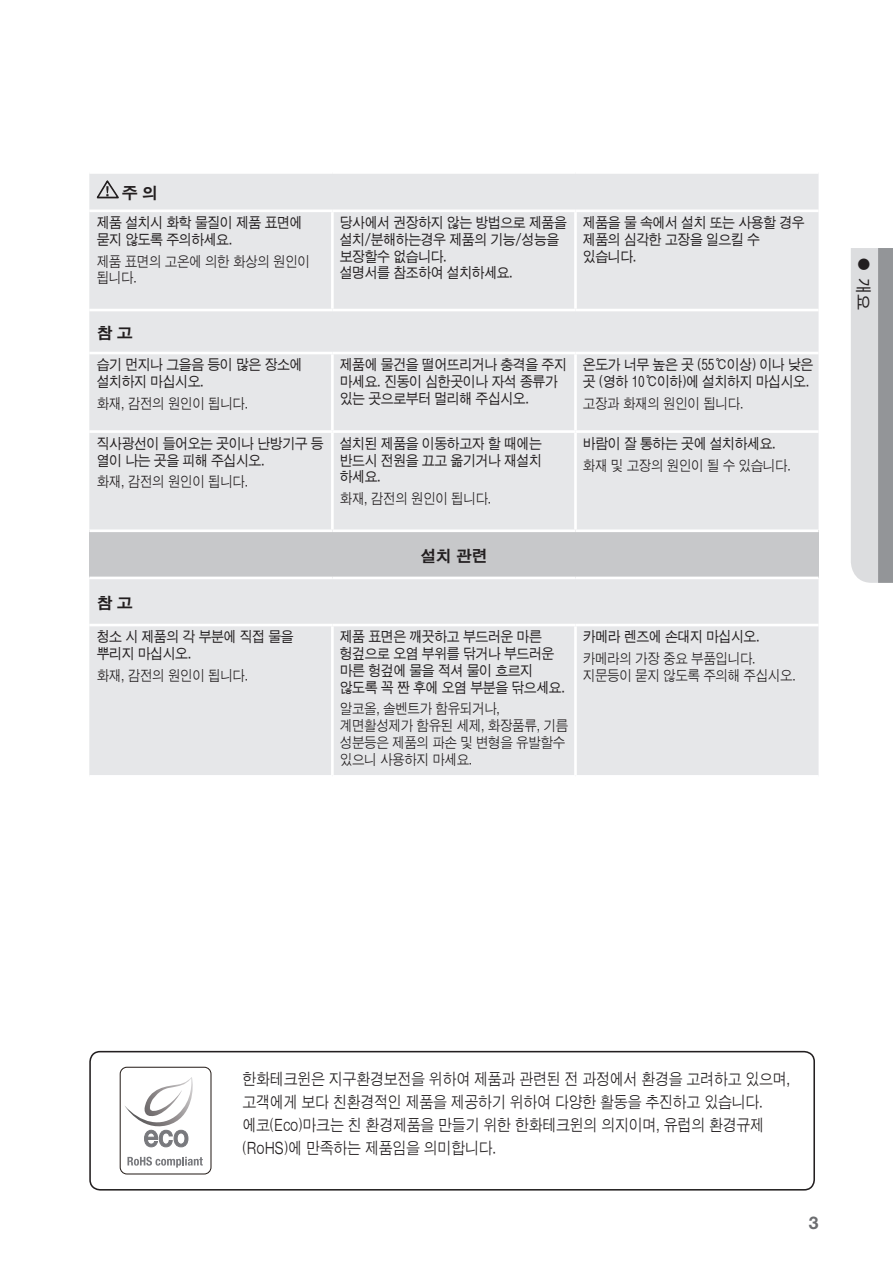
<style>
.page{position:relative;width:893px;height:1265px;background:#fff}
.page>*{position:absolute;margin:0;border:0;box-sizing:border-box;transform-origin:0 0}
.t1{font:700 17.5px "Helvetica Neue cp";color:#6c6d70}
.t2{font:15.75px/22.8px "D Xgo Std 20";color:#231f20;scale:.87 1}
.t3{font:15.75px "D Xgo Std 60";color:#231f20}
.t4{font:15.75px "D Xgo Std 30";color:#231f20}
.t5{font:14px/16.8px "D Xgo Std 30";letter-spacing:-.01em;color:#231f20;scale:.9 1}
.t6{font:14px/16.8px "D Xgo Std 20";letter-spacing:-.01em;color:#231f20;scale:.88 1}
</style>
<div class="page">
<svg style="left:851px;top:248px;width:42px;height:335px;background:#c2c4c6"></svg>
<div style="left:89px;top:174px;width:730px;height:601px;background:#e6e7e9"></div>
<div style="left:89px;top:531px;width:730px;height:47px;background:#c7c8ca"></div>
<hr style="left:331px;top:212px;width:3px;height:97px;background:#fff">
<hr style="left:574px;top:212px;width:3px;height:97px;background:#fff">
<hr style="left:331px;top:354px;width:3px;height:76px;background:#fff">
<hr style="left:574px;top:354px;width:3px;height:76px;background:#fff">
<hr style="left:331px;top:433px;width:3px;height:96px;background:#fff">
<hr style="left:574px;top:433px;width:3px;height:96px;background:#fff">
<hr style="left:331px;top:626px;width:3px;height:149px;background:#fff">
<hr style="left:574px;top:626px;width:3px;height:149px;background:#fff">
<hr style="left:89px;top:210px;width:243px;height:2px;background:#fff">
<hr style="left:332px;top:210px;width:243px;height:2px;background:#fff">
<hr style="left:575px;top:210px;width:244px;height:2px;background:#fff">
<hr style="left:89px;top:309px;width:243px;height:2px;background:#fff">
<hr style="left:332px;top:309px;width:243px;height:2px;background:#fff">
<hr style="left:575px;top:309px;width:244px;height:2px;background:#fff">
<hr style="left:89px;top:352px;width:243px;height:2px;background:#fff">
<hr style="left:332px;top:352px;width:243px;height:2px;background:#fff">
<hr style="left:575px;top:352px;width:244px;height:2px;background:#fff">
<hr style="left:89px;top:430px;width:243px;height:3px;background:#fff">
<hr style="left:332px;top:430px;width:243px;height:3px;background:#fff">
<hr style="left:575px;top:430px;width:244px;height:3px;background:#fff">
<hr style="left:89px;top:529px;width:243px;height:3px;background:#fff">
<hr style="left:332px;top:529px;width:243px;height:3px;background:#fff">
<hr style="left:575px;top:529px;width:244px;height:3px;background:#fff">
<hr style="left:89px;top:577px;width:243px;height:2px;background:#fff">
<hr style="left:332px;top:577px;width:243px;height:2px;background:#fff">
<hr style="left:575px;top:577px;width:244px;height:2px;background:#fff">
<hr style="left:89px;top:624px;width:243px;height:2px;background:#fff">
<hr style="left:332px;top:624px;width:243px;height:2px;background:#fff">
<hr style="left:575px;top:624px;width:244px;height:2px;background:#fff">
<svg style="left:95px;top:179px;width:26px;height:20px"></svg>
<div style="left:89px;top:1051px;width:726px;height:140px;border:2px solid #231f20;border-radius:10px"></div>
<div style="left:120px;top:1067px;width:91px;height:107px;border:1px solid #211814;border-radius:7px"></div>
<svg style="left:125px;top:1077px;width:68px;height:70px"></svg>
<svg style="left:127px;top:1157px;width:76px;height:11px"></svg>
<p class="t3" style="left:122px;top:185px;width:37px">주 의</p>
<p class="t5" style="left:97px;top:215px;width:230px">제품 설치시 화학 물질이 제품 표면에 묻지 않도록 주의하세요.</p>
<p class="t6" style="left:97px;top:253px;width:244px">제품 표면의 고온에 의한 화상의 원인이 됩니다.</p>
<p class="t3" style="left:97px;top:325px;width:37px">참 고</p>
<p class="t5" style="left:97px;top:357px;width:230px">습기 먼지나 그을음 등이 많은 장소에 설치하지 마십시오.</p>
<p class="t6" style="left:97px;top:396px;width:174px">화재, 감전의 원인이 됩니다.</p>
<p class="t5" style="left:97px;top:435px;width:253px">직사광선이 들어오는 곳이나 난방기구 등 열이 나는 곳을 피해 주십시오.</p>
<p class="t6" style="left:97px;top:474px;width:174px">화재, 감전의 원인이 됩니다.</p>
<p class="t3" style="left:97px;top:595px;width:37px">참 고</p>
<p class="t5" style="left:97px;top:629px;width:220px">청소 시 제품의 각 부분에 직접 물을 뿌리지 마십시오.</p>
<p class="t6" style="left:97px;top:668px;width:174px">화재, 감전의 원인이 됩니다.</p>
<p class="t5" style="left:340px;top:215px;width:253px">당사에서 권장하지 않는 방법으로 제품을 설치/분해하는경우 제품의 기능/성능을 보장할수 없습니다.<br>설명서를 참조하여 설치하세요.</p>
<p class="t5" style="left:583px;top:215px;width:248px">제품을 물 속에서 설치 또는 사용할 경우 제품의 심각한 고장을 일으킬 수 있습니다.</p>
<p class="t5" style="left:340px;top:357px;width:253px">제품에 물건을 떨어뜨리거나 충격을 주지 마세요. 진동이 심한곳이나 자석 종류가 있는 곳으로부터 멀리해 주십시오.</p>
<p class="t5" style="left:583px;top:357px;width:257px">온도가 너무 높은 곳 (55℃이상) 이나 낮은 곳 (영하 10℃이하)에 설치하지 마십시오.</p>
<p class="t6" style="left:583px;top:396px;width:184px">고장과 화재의 원인이 됩니다.</p>
<p class="t5" style="left:340px;top:435px;width:226px;text-align:justify">설치된 제품을 이동하고자 할 때에는 반드시 전원을 끄고 옮기거나 재설치 하세요.</p>
<p class="t6" style="left:340px;top:491px;width:174px">화재, 감전의 원인이 됩니다.</p>
<p class="t3" style="left:420px;top:548px;width:69px">설치 관련</p>
<p class="t5" style="left:583px;top:435px;width:216px">바람이 잘 통하는 곳에 설치하세요.</p>
<p class="t6" style="left:583px;top:457px;width:238px">화재 및 고장의 원인이 될 수 있습니다.</p>
<p class="t5" style="left:340px;top:629px;width:252px">제품 표면은 깨끗하고 부드러운 마른 헝겊으로 오염 부위를 닦거나 부드러운 마른 헝겊에 물을 적셔 물이 흐르지 않도록 꼭 짠 후에 오염 부분을 닦으세요.</p>
<p class="t6" style="left:340px;top:701px;width:261px">알코올, 솔벤트가 함유되거나, 계면활성제가 함유된 세제, 화장품류, 기름 성분등은 제품의 파손 및 변형을 유발할수 있으니 사용하지 마세요.</p>
<p class="t5" style="left:583px;top:629px;width:198px">카메라 렌즈에 손대지 마십시오.</p>
<p class="t6" style="left:583px;top:651px;width:243px">카메라의 가장 중요 부품입니다. 지문등이 묻지 않도록 주의해 주십시오.</p>
<p class="t4" style="left:872px;top:258px;width:53px;rotate:90deg">● 개요</p>
<p class="t2" style="left:243px;top:1069px;width:631px">한화테크윈은 지구환경보전을 위하여 제품과 관련된 전 과정에서 환경을 고려하고 있으며, 고객에게 보다 친환경적인 제품을 제공하기 위하여 다양한 활동을 추진하고 있습니다. 에코(Eco)마크는 친 환경제품을 만들기 위한 한화테크윈의 의지이며, 유럽의 환경규제 (RoHS)에 만족하는 제품임을 의미합니다.</p>
<p class="t1" style="left:809px;top:1213px;width:11px">3</p>
</div>
